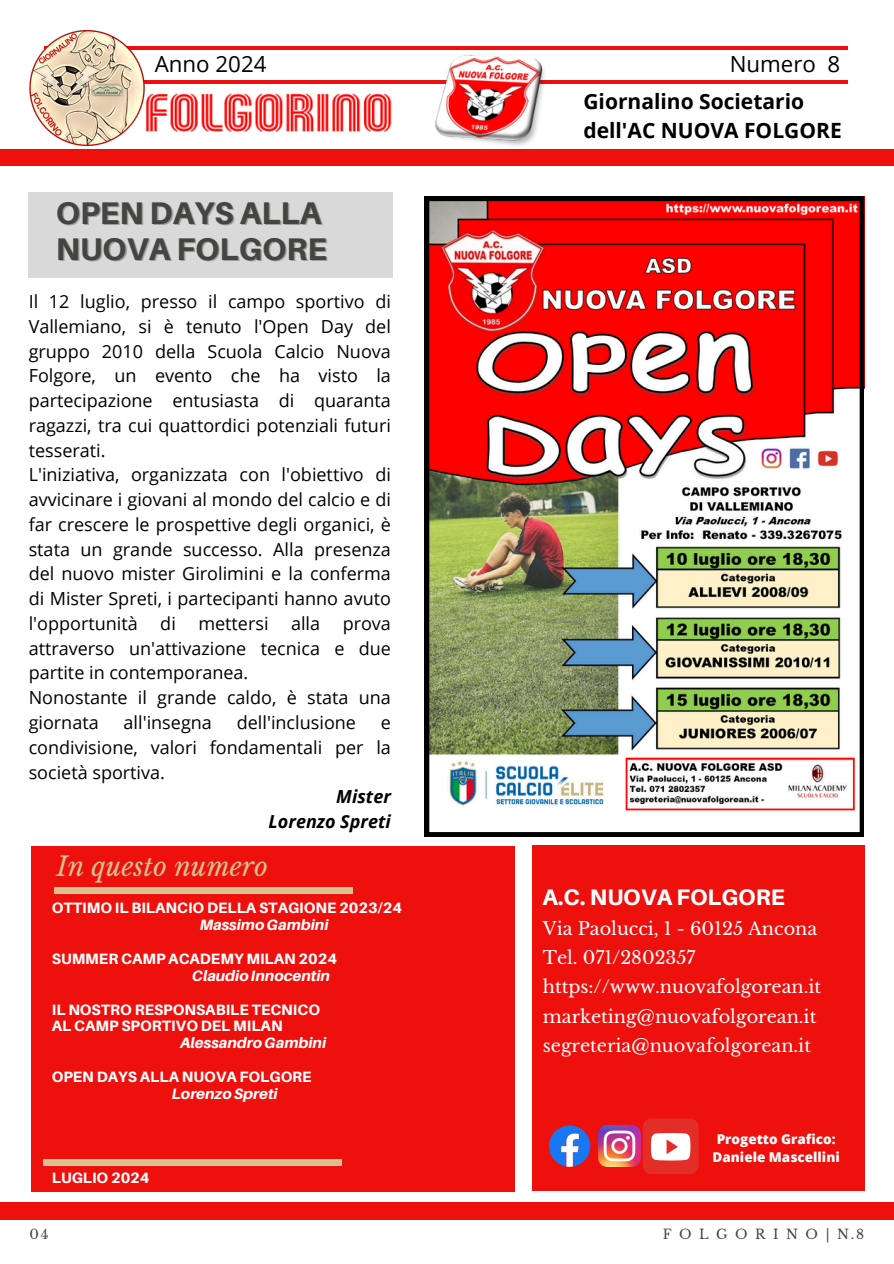
<style>
.page{position:relative;width:894px;height:1264px;background:#fff}
.page>*{position:absolute;margin:0;border:0;box-sizing:border-box;transform-origin:0 0}
.t1{font:800 31.35px "Aileron";color:#444440}
.t2{font:italic 26.4px "Libre Baskerville";color:#d7c190}
.t3{font:800 22.5px "Aileron";color:#fff}
.t4{font:22.35px "Open Sans";color:#000}
.t5{font:700 21px/29.2px "Open Sans";color:#000}
.t6{font:18px/24.8px "Open Sans";color:#000}
.t7{font:italic 700 18px "Open Sans";color:#000}
.t8{font:17.7px/29.2px "Libre Baskerville";color:#fff}
.t9{font:800 15px "Aileron";color:#fff}
.t10{font:italic 800 15px "Aileron";color:#fff}
.t11{font:800 13.5px "Open Sans";color:#fff}
.t12{font:13.2px "Libre Baskerville";letter-spacing:.565em;color:#444440}
</style>
<div class="page">
<hr style="left:45px;top:81px;width:802px;height:3px;background:#ee100d">
<hr style="left:45px;top:47px;width:802px;height:3px;background:#ee100d">
<div style="left:0;top:149px;width:893px;height:17px;background:#ee100d"></div>
<img style="left:29px;top:31px;width:115px;height:115px">
<img style="left:116px;top:64px;width:307px;height:82px">
<div style="left:0;top:1202px;width:893px;height:16px;background:#ee100d"></div>
<img style="left:423px;top:55px;width:133px;height:91px">
<div style="left:31px;top:845px;width:483px;height:346px;background:#ee100d"></div>
<div style="left:54px;top:887px;width:298px;height:6px;background:#d7c190"></div>
<div style="left:43px;top:1159px;width:298px;height:6px;background:#d7c190"></div>
<div style="left:531px;top:845px;width:332px;height:345px;background:#ee100d"></div>
<svg style="left:549px;top:1125px;width:41px;height:41px"></svg>
<img style="left:598px;top:1125px;width:42px;height:41px">
<div style="left:642px;top:1118px;width:56px;height:56px;background:#e52d27;border-radius:8px"></div>
<svg style="left:651px;top:1133px;width:39px;height:27px"></svg>
<div style="left:29px;top:192px;width:363px;height:85px;background:#d9d9d9"></div>
<img style="left:424px;top:197px;width:439px;height:639px">
<p class="t4" style="left:155px;top:48px;width:113px">Anno 2024</p>
<p class="t4" style="left:729px;top:48px;width:112px">Numero 8</p>
<p class="t1" style="left:56px;top:193px;width:267px">OPEN DAYS ALLA</p>
<p class="t1" style="left:56px;top:229px;width:272px">NUOVA FOLGORE</p>
<p class="t6" style="left:29px;top:289px;width:363px">Il 12 luglio, presso il campo sportivo di Vallemiano, si è tenuto l'Open Day del gruppo 2010 della Scuola Calcio Nuova Folgore, un evento che ha visto la partecipazione entusiasta di quaranta ragazzi, tra cui quattordici potenziali futuri tesserati.<br>L'iniziativa, organizzata con l'obiettivo di avvicinare i giovani al mondo del calcio e di far crescere le prospettive degli organici, è stata un grande successo. Alla presenza del nuovo mister Girolimini e la conferma di Mister Spreti, i partecipanti hanno avuto l'opportunità</p>
<p class="t6" style="left:29px;top:610px;width:363px;text-indent:132px">di mettersi alla prova attraverso un'attivazione tecnica e due partite in contemporanea.<br>Nonostante il grande caldo, è stata una giornata</p>
<p class="t6" style="left:124px;top:709px;width:90px">all'insegna</p>
<p class="t6" style="left:237px;top:709px;width:121px">dell'inclusione</p>
<p class="t6" style="left:381px;top:709px;width:12px">e</p>
<p class="t6" style="left:29px;top:734px;width:363px">condivisione, valori fondamentali per la</p>
<p class="t6" style="left:29px;top:759px;width:138px">società sportiva.</p>
<p class="t7" style="left:336px;top:784px;width:56px">Mister</p>
<p class="t7" style="left:268px;top:808px;width:124px">Lorenzo Spreti</p>
<h1 class="t2" style="left:57px;top:850px;width:213px">In questo numero</h1>
<p class="t9" style="left:52px;top:898px;width:352px">OTTIMO IL BILANCIO DELLA STAGIONE 2023/24</p>
<h6 class="t10" style="left:200px;top:915px;width:130px">MassimoGambini</h6>
<h2 class="t9" style="left:52px;top:949px;width:287px">SUMMER CAMP ACADEMY MILAN 2024</h2>
<p class="t10" style="left:192px;top:966px;width:140px">ClaudioInnocentin</p>
<p class="t9" style="left:52px;top:999px;width:269px">IL NOSTRO RESPONSABILE TECNICO</p>
<h3 class="t9" style="left:52px;top:1016px;width:232px">AL CAMP SPORTIVO DEL MILAN</h3>
<h6 class="t10" style="left:180px;top:1033px;width:147px">AlessandroGambini</h6>
<p class="t9" style="left:52px;top:1067px;width:261px">OPEN DAYS ALLA NUOVA FOLGORE</p>
<p class="t10" style="left:172px;top:1084px;width:107px">LorenzoSpreti</p>
<p class="t9" style="left:52px;top:1168px;width:99px">LUGLIO 2024</p>
<h4 class="t5" style="left:583px;top:86px;width:260px">Giornalino Societario dell'AC NUOVA FOLGORE</h4>
<p class="t3" style="left:542px;top:882px;width:244px">A.C. NUOVA FOLGORE</p>
<p class="t8" style="left:542px;top:913px;width:280px">Via Paolucci, 1 - 60125 Ancona<br>Tel. 071/2802357 https://www.nuovafolgorean.it marketing@nuovafolgorean.it segreteria@nuovafolgorean.it</p>
<p class="t11" style="left:716px;top:1129px;width:120px">Progetto Grafico:</p>
<p class="t11" style="left:712px;top:1147px;width:129px">Daniele Mascellini</p>
<p class="t12" style="left:29px;top:1226px;width:21px">04</p>
<p class="t12" style="left:662px;top:1226px;width:203px">FOLGORINO|N.8</p>
</div>
